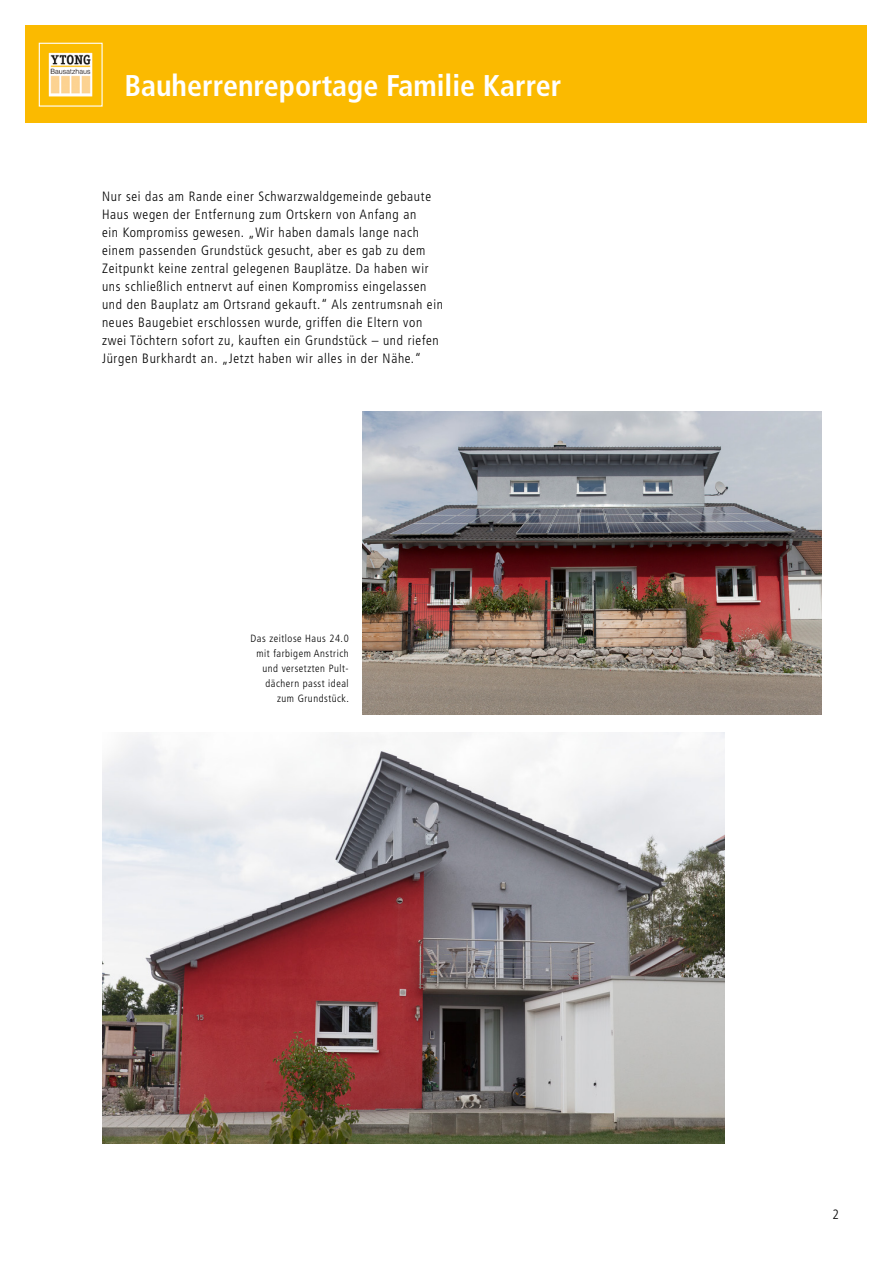
<style>
.page{position:relative;width:893px;height:1263px;background:#fff}
.page>*{position:absolute;margin:0;border:0;box-sizing:border-box;transform-origin:0 0}
.t1{font:700 condensed 30px "Frutiger";color:#fff}
.t2{font:300 condensed 13.5px/18px "Frutiger";letter-spacing:.05em;color:#000}
.t3{font:300 condensed 10.5px/15px "Frutiger";letter-spacing:.05em;color:#000;text-align:right}
</style>
<div class="page">
<div style="left:26px;top:26px;width:841px;height:97px;background:#fbba00"></div>
<img style="left:48px;top:52px;width:45px;height:45px">
<div style="left:39px;top:43px;width:64px;height:64px;border:1px solid #fff"></div>
<img style="left:363px;top:412px;width:459px;height:303px">
<img style="left:102px;top:732px;width:623px;height:411px">
<h1 class="t1" style="left:124px;top:67px;width:439px">Bauherrenreportage Familie Karrer</h1>
<p class="t2" style="left:102px;top:188px;width:342px">Nur sei das am Rande einer Schwarzwaldgemeinde gebaute Haus wegen der Entfernung zum Ortskern von Anfang an<br>ein Kompromiss gewesen. „Wir haben damals lange nach einem passenden Grundstück gesucht, aber es gab zu dem Zeitpunkt keine zentral gelegenen Bauplätze. Da haben wir uns schließlich entnervt auf einen Kompromiss eingelassen und den Bauplatz am Ortsrand gekauft.“ Als zentrumsnah ein neues Baugebiet erschlossen wurde, griffen die Eltern von zwei Töchtern sofort zu, kauften ein Grundstück – und riefen Jürgen Burkhardt an. „Jetzt haben wir alles in der Nähe.“</p>
<p class="t3" style="left:251px;top:630px;width:100px">Das zeitlose Haus 24.0 mit farbigem Anstrich und versetzten Pult&shy;dächern passt ideal zum Grundstück.</p>
<p class="t2" style="left:833px;top:1205px;width:8px">2</p>
</div>
